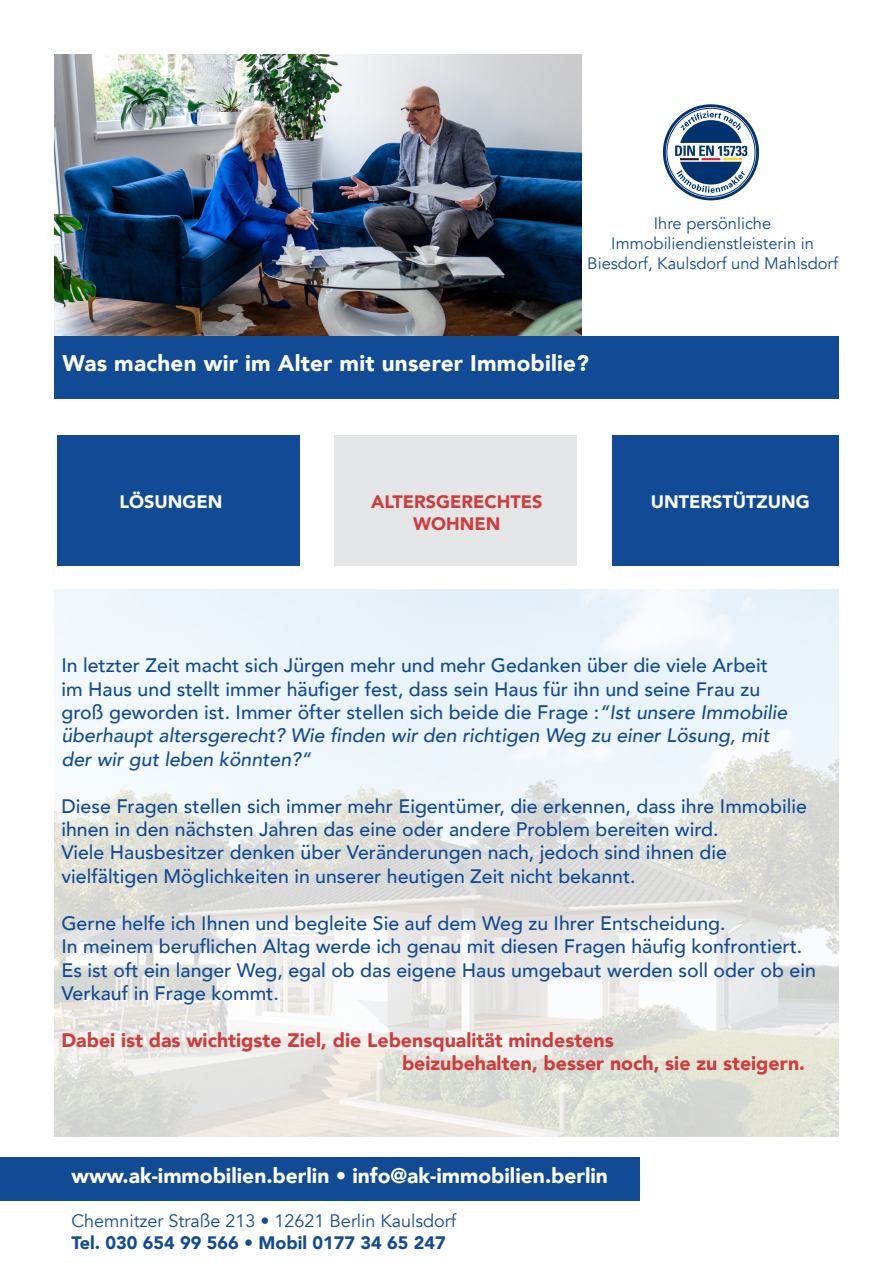
<style>
.page{position:relative;width:893px;height:1263px;background:#fff}
.page>*{position:absolute;margin:0;border:0;box-sizing:border-box;transform-origin:0 0}
.t1{font:900 22.5px "Avenir";letter-spacing:.01em;color:#fff}
.t2{font:900 21px "Avenir";color:#fff}
.t3{font:500 19.5px/23.4px "Avenir";color:#124b95}
.t4{font:900 19.5px/23.4px "Avenir";color:#ce3c3c}
.t5{font:18px "Avenir";color:#124b95}
.t6{font:900 18px "Avenir";color:#124b95}
.t7{font:900 18px "Avenir";color:#fff}
.t8{font:900 18px/21.6px "Avenir";color:#ce3c3c;text-align:center}
.t9{font:16.5px/19.8px "Avenir";color:#124b95;text-align:center}
.s1{font-style:italic}
</style>
<div class="page">
<img style="left:54px;top:590px;width:785px;height:547px">
<img style="left:54px;top:54px;width:528px;height:282px">
<div style="left:54px;top:336px;width:785px;height:62px;background:#124b95"></div>
<div style="left:0;top:1157px;width:639px;height:44px;background:#124b95"></div>
<div style="left:57px;top:435px;width:243px;height:131px;background:#124b95"></div>
<div style="left:334px;top:435px;width:242px;height:131px;background:#e4e5e7"></div>
<div style="left:612px;top:435px;width:227px;height:131px;background:#124b95"></div>
<div style="left:663px;top:104px;width:96px;height:96px;border:3px solid #013371;border-radius:50%"></div>
<svg style="left:675px;top:111px;width:72px;height:82px"></svg>
<p class="t9" style="left:587px;top:214px;width:252px">Ihre persönliche<br>Immobiliendienstleisterin in<br>Biesdorf, Kaulsdorf und Mahlsdorf</p>
<p class="t1" style="left:63px;top:344px;width:528px">Was machen wir im Alter mit unserer Immobilie?</p>
<p class="t7" style="left:120px;top:486px;width:104px">LÖSUNGEN</p>
<p class="t8" style="left:371px;top:491px;width:173px">ALTERSGERECHTES<br>WOHNEN</p>
<p class="t7" style="left:651px;top:486px;width:161px">UNTERSTÜTZUNG</p>
<p class="t3" style="left:61px;top:653px;width:727px">In letzter Zeit macht sich Jürgen mehr und mehr Gedanken über die viele Arbeit im Haus und stellt immer häufiger fest, dass sein Haus für ihn und seine Frau zu groß geworden ist. Immer öfter stellen sich beide die Frage :<span class="s1">“Ist unsere Immobilie überhaupt altersgerecht? Wie finden wir den richtigen Weg zu einer Lösung, mit der wir gut leben könnten?“</span></p>
<p class="t3" style="left:61px;top:793px;width:747px">Diese Fragen stellen sich immer mehr Eigentümer, die erkennen, dass ihre Immobilie ihnen in den nächsten Jahren das eine oder andere Problem bereiten wird.<br>Viele Hausbesitzer denken über Veränderungen nach, jedoch sind ihnen die vielfältigen Möglichkeiten in unserer heutigen Zeit nicht bekannt.</p>
<p class="t3" style="left:61px;top:910px;width:756px">Gerne helfe ich Ihnen und begleite Sie auf dem Weg zu Ihrer Entscheidung.<br>In meinem beruflichen Altag werde ich genau mit diesen Fragen häufig konfrontiert.<br>Es ist oft ein langer Weg, egal ob das eigene Haus umgebaut werden soll oder ob ein Verkauf in Frage kommt.</p>
<p class="t4" style="left:402px;top:1028px;width:404px;text-indent:-341px">Dabei ist das wichtigste Ziel, die Lebensqualität mindestens<br>beizubehalten, besser noch, sie zu steigern.</p>
<p class="t2" style="left:72px;top:1158px;width:538px">www.ak-immobilien.berlin • info@ak-immobilien.berlin</p>
<p class="t5" style="left:72px;top:1210px;width:386px">Chemnitzer Straße 213 • 12621 Berlin Kaulsdorf</p>
<p class="t6" style="left:72px;top:1227px;width:376px">Tel. 030 654 99 566 • Mobil 0177 34 65 247</p>
</div>
